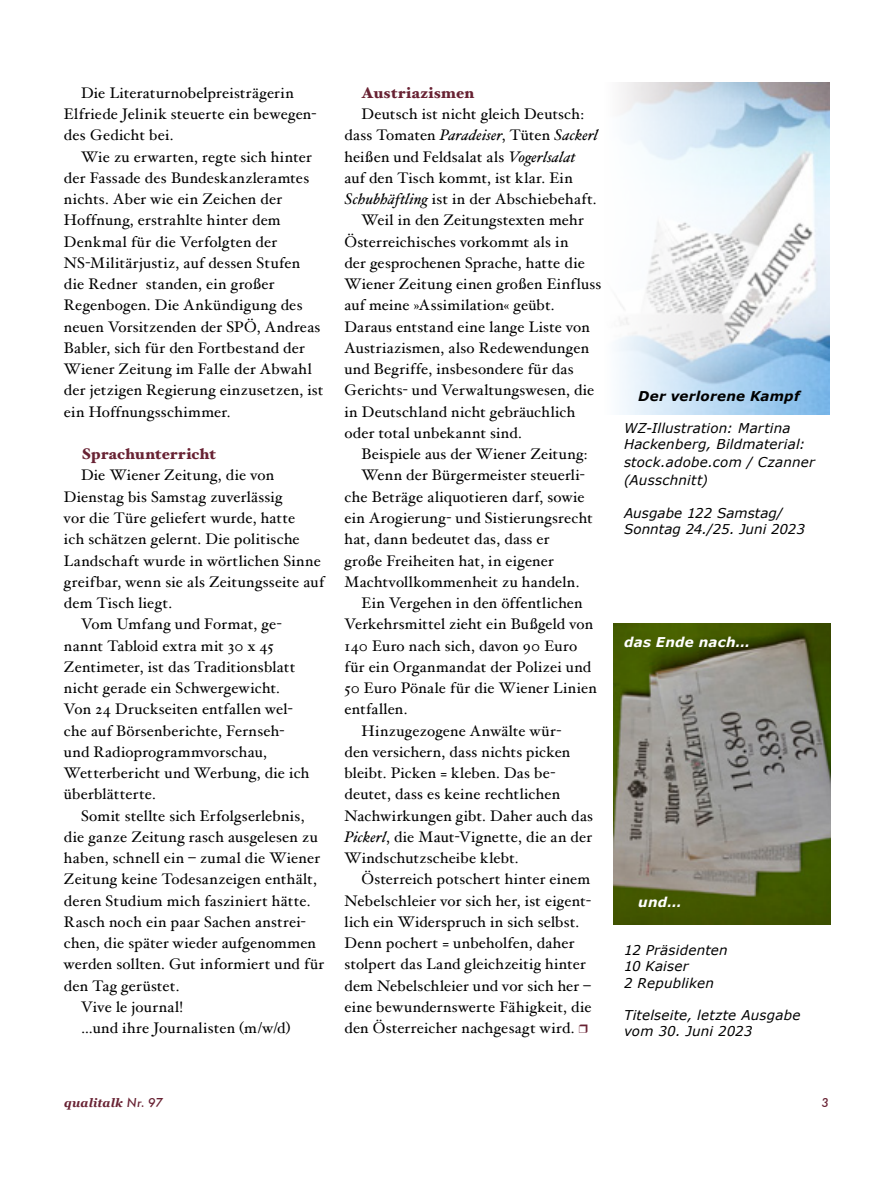
<style>
.page{position:relative;width:893px;height:1191px;background:#fff}
.page>*{position:absolute;margin:0;border:0;box-sizing:border-box;transform-origin:0 0}
.t1{font:15.3px/21.3px "Hoefler Text";letter-spacing:.015em;color:#000}
.t2{font:900 15.3px "Hoefler Text";letter-spacing:.015em;color:#682233}
.t3{font:italic 13.5px/16.2px "Verdana";letter-spacing:.015em;color:#000}
.t4{font:italic 700 13.5px "Verdana";letter-spacing:.02em;color:#000}
.t5{font:italic 700 13.5px "Verdana";letter-spacing:.015em;color:#fff}
.t6{font:italic 700 12px "Georgia";letter-spacing:.015em;color:#682233}
.t7{font:italic 500 12px "Futura";color:#682233}
.s1{font-style:italic}
.s2{font-family:"Futura";font-weight:500}
</style>
<div class="page">
<img style="left:617px;top:82px;width:212px;height:333px">
<img style="left:614px;top:623px;width:217px;height:301px">
<p class="t1" style="left:64px;top:82px;width:254px;text-indent:17px">Die Literaturnobelpreisträgerin<br>Elfriede Jelinik steuerte ein bewegen&shy;des Gedicht bei.</p>
<p class="t1" style="left:64px;top:146px;width:261px;text-indent:17px">Wie zu erwarten, regte sich hinter der Fassade des Bundeskanzleramtes nichts. Aber wie ein Zeichen der Hoffnung, erstrahlte hinter dem Denkmal für die Verfolgten der NS-Militärjustiz, auf dessen Stufen die Redner standen, ein großer Regenbogen. Die Ankündigung des neuen Vorsitzenden der SPÖ, Andreas Babler, sich für den Fortbestand der Wiener Zeitung im Falle der Abwahl der jetzigen Regierung einzusetzen, ist ein Hoffnungsschimmer.</p>
<p class="t2" style="left:81px;top:445px;width:136px">Sprachunterricht</p>
<p class="t1" style="left:81px;top:464px;width:195px">Die Wiener Zeitung, die von</p>
<p class="t1" style="left:64px;top:486px;width:220px">Dienstag bis Samstag zuverlässig</p>
<p class="t1" style="left:64px;top:507px;width:233px">vor die Türe geliefert wurde, hatte</p>
<p class="t1" style="left:64px;top:528px;width:237px">ich schätzen gelernt. Die politische</p>
<p class="t1" style="left:64px;top:549px;width:258px">Landschaft wurde in wörtlichen Sinne</p>
<p class="t1" style="left:64px;top:571px;width:262px">greifbar, wenn sie als Zeitungsseite auf</p>
<p class="t1" style="left:64px;top:592px;width:110px">dem Tisch liegt.</p>
<p class="t1" style="left:81px;top:613px;width:202px">Vom Umfang und Format, ge-</p>
<p class="t1" style="left:64px;top:634px;width:211px">nannt Tabloid extra mit 30 x 45</p>
<p class="t1" style="left:64px;top:656px;width:233px">Zentimeter, ist das Traditionsblatt</p>
<p class="t1" style="left:64px;top:677px;width:218px">nicht gerade ein Schwergewicht.</p>
<p class="t1" style="left:64px;top:698px;width:230px">Von 24 Druckseiten entfallen wel-</p>
<p class="t1" style="left:64px;top:719px;width:222px">che auf Börsenberichte, Fernseh-</p>
<p class="t1" style="left:64px;top:741px;width:205px">und Radioprogrammvorschau,</p>
<p class="t1" style="left:64px;top:762px;width:247px">Wetterbericht und Werbung, die ich</p>
<p class="t1" style="left:64px;top:783px;width:94px">überblätterte.</p>
<p class="t1" style="left:81px;top:804px;width:225px">Somit stellte sich Erfolgserlebnis,</p>
<p class="t1" style="left:64px;top:826px;width:255px">die ganze Zeitung rasch ausgelesen zu</p>
<p class="t1" style="left:64px;top:847px;width:258px">haben, schnell ein – zumal die Wiener</p>
<p class="t1" style="left:64px;top:868px;width:254px">Zeitung keine Todesanzeigen enthält,</p>
<p class="t1" style="left:64px;top:889px;width:248px">deren Studium mich fasziniert hätte.</p>
<p class="t1" style="left:64px;top:911px;width:243px">Rasch noch ein paar Sachen anstrei-</p>
<p class="t1" style="left:64px;top:932px;width:253px">chen, die später wieder aufgenommen</p>
<p class="t1" style="left:64px;top:953px;width:262px">werden sollten. Gut informiert und für</p>
<p class="t1" style="left:64px;top:974px;width:117px">den Tag gerüstet.</p>
<p class="t1" style="left:81px;top:996px;width:104px">Vive le journal!</p>
<p class="t1" style="left:81px;top:1017px;width:211px">…und ihre Journalisten (m/w/d)</p>
<p class="t2" style="left:362px;top:84px;width:114px">Austriazismen</p>
<p class="t1" style="left:362px;top:103px;width:224px">Deutsch ist nicht gleich Deutsch:</p>
<p class="t1" style="left:344px;top:124px;width:255px">dass Tomaten <span class="s1">Paradeiser</span>, Tüten <span class="s1">Sackerl</span></p>
<p class="t1" style="left:344px;top:146px;width:233px">heißen und Feldsalat als <span class="s1">Vogerlsalat</span></p>
<p class="t1" style="left:344px;top:167px;width:230px">auf den Tisch kommt, ist klar. Ein</p>
<p class="t1" style="left:344px;top:188px;width:254px"><span class="s1">Schubhäftling</span> ist in der Abschiebehaft.</p>
<p class="t1" style="left:361px;top:209px;width:224px">Weil in den Zeitungstexten mehr</p>
<p class="t1" style="left:344px;top:231px;width:225px">Österreichisches vorkommt als in</p>
<p class="t1" style="left:344px;top:252px;width:242px">der gesprochenen Sprache, hatte die</p>
<p class="t1" style="left:344px;top:273px;width:258px">Wiener Zeitung einen großen Einfluss</p>
<p class="t1" style="left:344px;top:294px;width:212px">auf meine »Assimilation« geübt.</p>
<p class="t1" style="left:344px;top:316px;width:247px">Daraus entstand eine lange Liste von</p>
<p class="t1" style="left:344px;top:337px;width:246px">Austriazismen, also Redewendungen</p>
<p class="t1" style="left:344px;top:358px;width:231px">und Begriffe, insbesondere für das</p>
<p class="t1" style="left:344px;top:379px;width:251px">Gerichts- und Verwaltungswesen, die</p>
<p class="t1" style="left:344px;top:401px;width:232px">in Deutschland nicht gebräuchlich</p>
<p class="t1" style="left:344px;top:422px;width:179px">oder total unbekannt sind.</p>
<p class="t1" style="left:361px;top:443px;width:228px">Beispiele aus der Wiener Zeitung:</p>
<p class="t1" style="left:361px;top:464px;width:225px">Wenn der Bürgermeister steuerli-</p>
<p class="t1" style="left:344px;top:486px;width:242px">che Beträge aliquotieren darf, sowie</p>
<p class="t1" style="left:344px;top:507px;width:250px">ein Arogierung- und Sistierungsrecht</p>
<p class="t1" style="left:344px;top:528px;width:206px">hat, dann bedeutet das, dass er</p>
<p class="t1" style="left:344px;top:549px;width:211px">große Freiheiten hat, in eigener</p>
<p class="t1" style="left:344px;top:571px;width:236px">Machtvollkommenheit zu handeln.</p>
<p class="t1" style="left:361px;top:592px;width:223px">Ein Vergehen in den öffentlichen</p>
<p class="t1" style="left:344px;top:613px;width:250px">Verkehrsmittel zieht ein Bußgeld von</p>
<p class="t1" style="left:344px;top:634px;width:234px">140 Euro nach sich, davon 90 Euro</p>
<p class="t1" style="left:344px;top:656px;width:248px">für ein Organmandat der Polizei und</p>
<p class="t1" style="left:344px;top:677px;width:254px">50 Euro Pönale für die Wiener Linien</p>
<p class="t1" style="left:344px;top:698px;width:64px">entfallen.</p>
<p class="t1" style="left:361px;top:719px;width:201px">Hinzugezogene Anwälte wür-</p>
<p class="t1" style="left:344px;top:741px;width:227px">den versichern, dass nichts picken</p>
<p class="t1" style="left:344px;top:762px;width:212px">bleibt. Picken = kleben. Das be-</p>
<p class="t1" style="left:344px;top:783px;width:217px">deutet, dass es keine rechtlichen</p>
<p class="t1" style="left:344px;top:804px;width:250px">Nachwirkungen gibt. Daher auch das</p>
<p class="t1" style="left:344px;top:826px;width:249px"><span class="s1">Pickerl</span>, die Maut-Vignette, die an der</p>
<p class="t1" style="left:344px;top:847px;width:176px">Windschutzscheibe klebt.</p>
<p class="t1" style="left:361px;top:868px;width:230px">Österreich potschert hinter einem</p>
<p class="t1" style="left:344px;top:889px;width:248px">Nebelschleier vor sich her, ist eigent-</p>
<p class="t1" style="left:344px;top:911px;width:236px">lich ein Widerspruch in sich selbst.</p>
<p class="t1" style="left:344px;top:932px;width:231px">Denn pochert = unbeholfen, daher</p>
<p class="t1" style="left:344px;top:953px;width:243px">stolpert das Land gleichzeitig hinter</p>
<p class="t1" style="left:344px;top:974px;width:248px">dem Nebelschleier und vor sich her –</p>
<p class="t1" style="left:344px;top:996px;width:248px">eine bewundernswerte Fähigkeit, die</p>
<p class="t1" style="left:344px;top:1017px;width:232px">den Österreicher nachgesagt wird.</p>
<p class="t4" style="left:638px;top:387px;width:163px">Der verlorene Kampf</p>
<p class="t3" style="left:624px;top:419px;width:183px">WZ-Illustration: Martina<br>Hackenberg, Bildmaterial:</p>
<p class="t3" style="left:624px;top:453px;width:192px;line-height:18px">stock.adobe.com / Czanner (Ausschnitt)</p>
<p class="t3" style="left:624px;top:504px;width:182px">Ausgabe 122 Samstag/<br>Sonntag 24./25. Juni 2023</p>
<p class="t5" style="left:624px;top:634px;width:128px">das Ende nach…</p>
<p class="t5" style="left:638px;top:893px;width:45px">und…</p>
<p class="t3" style="left:624px;top:941px;width:105px">12 Präsidenten<br>10 Kaiser<br>2 Republiken</p>
<p class="t3" style="left:624px;top:1006px;width:178px">Titelseite, letzte Ausgabe vom 30. Juni 2023</p>
<p class="t6" style="left:64px;top:1095px;width:100px">qualitalk <span class="s2">Nr. 97</span></p>
<p class="t7" style="left:821px;top:1094px;width:9px">3</p>
</div>
